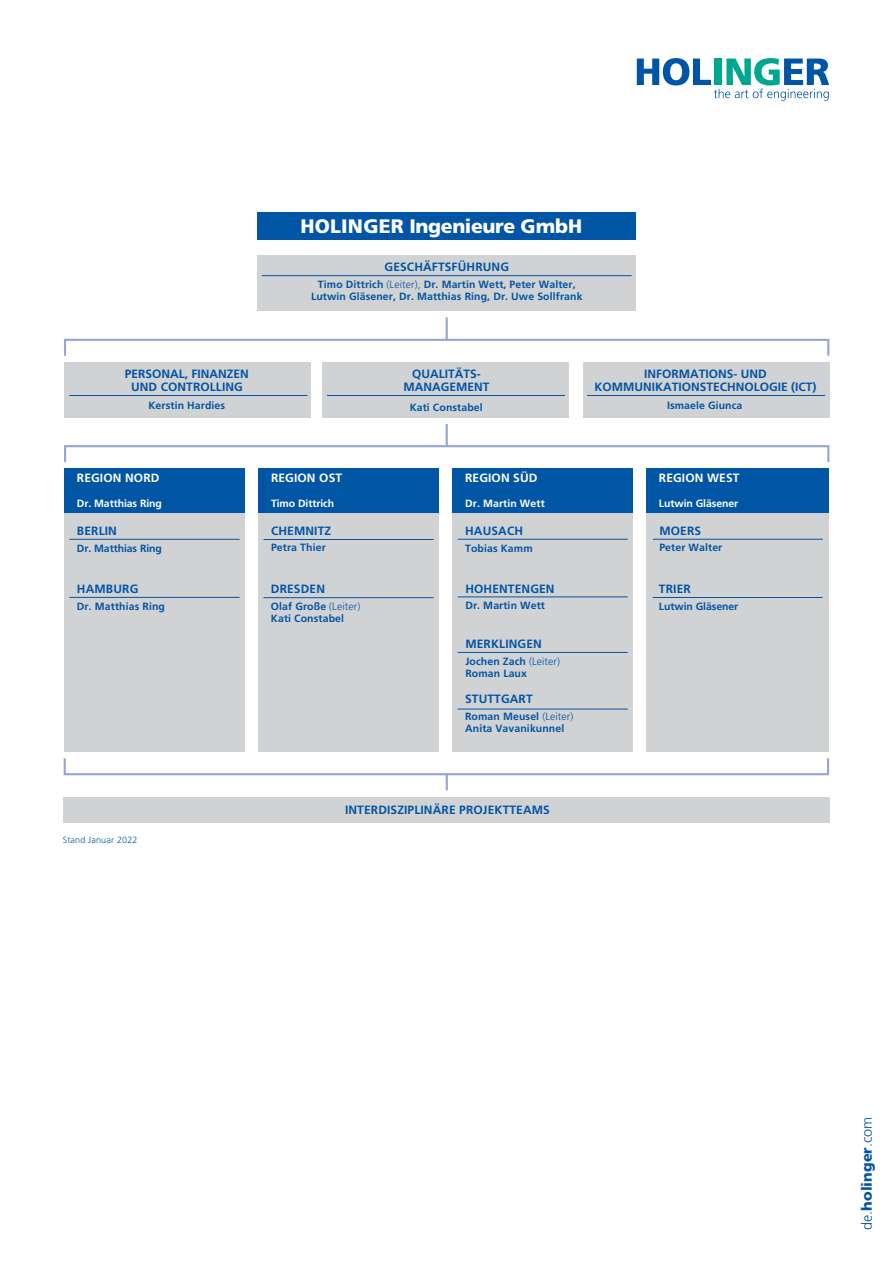
<style>
.page{position:relative;width:893px;height:1263px;background:#fff}
.page>*{position:absolute;margin:0;border:0;box-sizing:border-box;transform-origin:0 0}
.t1{font:900 19.5px "Frutiger LT Std";color:#fff}
.t2{font:900 14.4px "Frutiger LT Std";color:#0155a5}
.t3{font:700 12px/13.5px "Frutiger LT Std";letter-spacing:.01em;color:#0155a5;text-align:center}
.t4{font:700 12px "Frutiger LT Std";letter-spacing:.01em;color:#fff}
.t5{font:700 10.5px/12.6px "Frutiger LT Std";letter-spacing:.01em;color:#0155a5}
.t6{font:700 10.5px "Frutiger LT Std";letter-spacing:-.01em;color:#fff}
.t7{font:700 10.5px "Frutiger LT Std";letter-spacing:-.01em;color:#0155a5}
.t8{font:700 10.5px "Frutiger LT Std";letter-spacing:.01em;color:#fff}
.t9{font:300 9px "Frutiger LT Std";letter-spacing:.02em;color:#0155a5}
.s1{font-weight:300}
</style>
<div class="page">
<svg style="left:637px;top:58px;width:192px;height:43px"></svg>
<div style="left:257px;top:213px;width:379px;height:27px;background:#0155a5"></div>
<div style="left:257px;top:256px;width:379px;height:55px;background:#d1d2d4"></div>
<hr style="left:262px;top:275px;width:370px;height:1px;background:#0155a5">
<svg style="left:64px;top:317px;width:765px;height:474px"></svg>
<div style="left:63px;top:797px;width:766px;height:25px;background:#d1d2d4"></div>
<div style="left:322px;top:362px;width:247px;height:55px;background:#d1d2d4"></div>
<hr style="left:327px;top:395px;width:238px;height:1px;background:#0155a5">
<div style="left:583px;top:362px;width:246px;height:55px;background:#d1d2d4"></div>
<hr style="left:587px;top:395px;width:238px;height:1px;background:#0155a5">
<svg style="left:63px;top:422px;width:766px;height:354px"></svg>
<div style="left:258px;top:468px;width:181px;height:45px;background:#0155a5"></div>
<div style="left:258px;top:513px;width:181px;height:238px;background:#d1d2d4"></div>
<hr style="left:263px;top:539px;width:171px;height:1px;background:#0155a5">
<hr style="left:263px;top:597px;width:171px;height:1px;background:#0155a5">
<div style="left:452px;top:468px;width:181px;height:45px;background:#0155a5"></div>
<div style="left:452px;top:513px;width:181px;height:238px;background:#d1d2d4"></div>
<hr style="left:458px;top:652px;width:170px;height:1px;background:#0155a5">
<hr style="left:458px;top:597px;width:170px;height:1px;background:#0155a5">
<hr style="left:458px;top:539px;width:170px;height:1px;background:#0155a5">
<hr style="left:458px;top:709px;width:170px;height:1px;background:#0155a5">
<div style="left:646px;top:468px;width:183px;height:45px;background:#0155a5"></div>
<div style="left:646px;top:513px;width:183px;height:238px;background:#d1d2d4"></div>
<hr style="left:653px;top:597px;width:170px;height:1px;background:#0155a5">
<hr style="left:653px;top:539px;width:170px;height:1px;background:#0155a5">
<div style="left:64px;top:468px;width:181px;height:45px;background:#0155a5"></div>
<div style="left:64px;top:513px;width:181px;height:238px;background:#d1d2d4"></div>
<hr style="left:69px;top:539px;width:171px;height:1px;background:#0155a5">
<hr style="left:69px;top:597px;width:171px;height:1px;background:#0155a5">
<p class="t1" style="left:301px;top:214px;width:283px">HOLINGER Ingenieure GmbH</p>
<p class="t3" style="left:385px;top:260px;width:126px">GESCHÄFTSFÜHRUNG</p>
<p class="t5" style="left:311px;top:278px;width:273px;text-align:center">Timo Dittrich <span class="s1">(Leiter),</span> Dr. Martin Wett, Peter Walter,<br>Lutwin Gläsener, Dr. Matthias Ring, Dr. Uwe Sollfrank</p>
<p class="t3" style="left:125px;top:367px;width:126px">PERSONAL, FINANZEN<br>UND CONTROLLING</p>
<p class="t3" style="left:404px;top:367px;width:87px">QUALITÄTS-<br>MANAGEMENT</p>
<p class="t3" style="left:594px;top:367px;width:224px">INFORMATIONS- UND<br>KOMMUNIKATIONSTECHNOLOGIE (ICT)</p>
<p class="t5" style="left:149px;top:399px;width:78px">Kerstin Hardies</p>
<p class="t5" style="left:410px;top:401px;width:74px">Kati Constabel</p>
<p class="t5" style="left:667px;top:399px;width:77px">Ismaele Giunca</p>
<p class="t4" style="left:77px;top:470px;width:84px">REGION NORD</p>
<p class="t6" style="left:77px;top:497px;width:86px">Dr. Matthias Ring</p>
<p class="t4" style="left:76px;top:470px;width:41px">B RLIN</p>
<p class="t3" style="left:77px;top:524px;width:41px">BERLIN</p>
<p class="t7" style="left:77px;top:542px;width:86px">Dr. Matthias Ring</p>
<p class="t3" style="left:77px;top:582px;width:63px">HAMBURG</p>
<p class="t5" style="left:77px;top:600px;width:90px">Dr. Matthias Ring</p>
<p class="t4" style="left:271px;top:470px;width:73px">REGION OST</p>
<p class="t6" style="left:271px;top:497px;width:65px">Timo Dittrich</p>
<p class="t3" style="left:271px;top:524px;width:62px">CHEMNITZ</p>
<p class="t5" style="left:271px;top:541px;width:56px">Petra Thier</p>
<p class="t3" style="left:271px;top:582px;width:56px">DRESDEN</p>
<p class="t5" style="left:271px;top:600px;width:91px">Olaf Große <span class="s1">(Leiter)<br></span>Kati Constabel</p>
<p class="t4" style="left:465px;top:470px;width:74px">REGION SÜD</p>
<p class="t8" style="left:465px;top:497px;width:81px">Dr. Martin Wett</p>
<p class="t3" style="left:465px;top:524px;width:60px">HAUSACH</p>
<p class="t5" style="left:465px;top:542px;width:69px">Tobias Kamm</p>
<p class="t3" style="left:465px;top:582px;width:91px">HOHENTENGEN</p>
<p class="t5" style="left:465px;top:599px;width:81px">Dr. Martin Wett</p>
<p class="t4" style="left:659px;top:470px;width:82px">REGION WEST</p>
<p class="t6" style="left:659px;top:497px;width:81px">Lutwin Gläsener</p>
<p class="t3" style="left:659px;top:524px;width:43px">MOERS</p>
<p class="t5" style="left:659px;top:541px;width:65px">Peter Walter</p>
<p class="t3" style="left:659px;top:582px;width:33px">TRIER</p>
<p class="t7" style="left:659px;top:600px;width:81px">Lutwin Gläsener</p>
<p class="t3" style="left:465px;top:637px;width:78px">MERKLINGEN</p>
<p class="t5" style="left:465px;top:655px;width:96px">Jochen Zach <span class="s1">(Leiter)<br></span>Roman Laux</p>
<p class="t3" style="left:465px;top:692px;width:69px">STUTTGART</p>
<p class="t5" style="left:465px;top:710px;width:110px">Roman Meusel <span class="s1">(Leiter)<br></span>Anita Vavanikunnel</p>
<p class="t9" style="left:63px;top:835px;width:76px">Stand Januar 2022</p>
<p class="t3" style="left:345px;top:803px;width:206px">INTERDISZIPLINÄRE PROJEKTTEAMS</p>
<h2 class="t2" style="left:858px;top:1230px;width:114px;rotate:-90deg"><span class="s1">de.</span>holinger<span class="s1">.com</span></h2>
</div>
